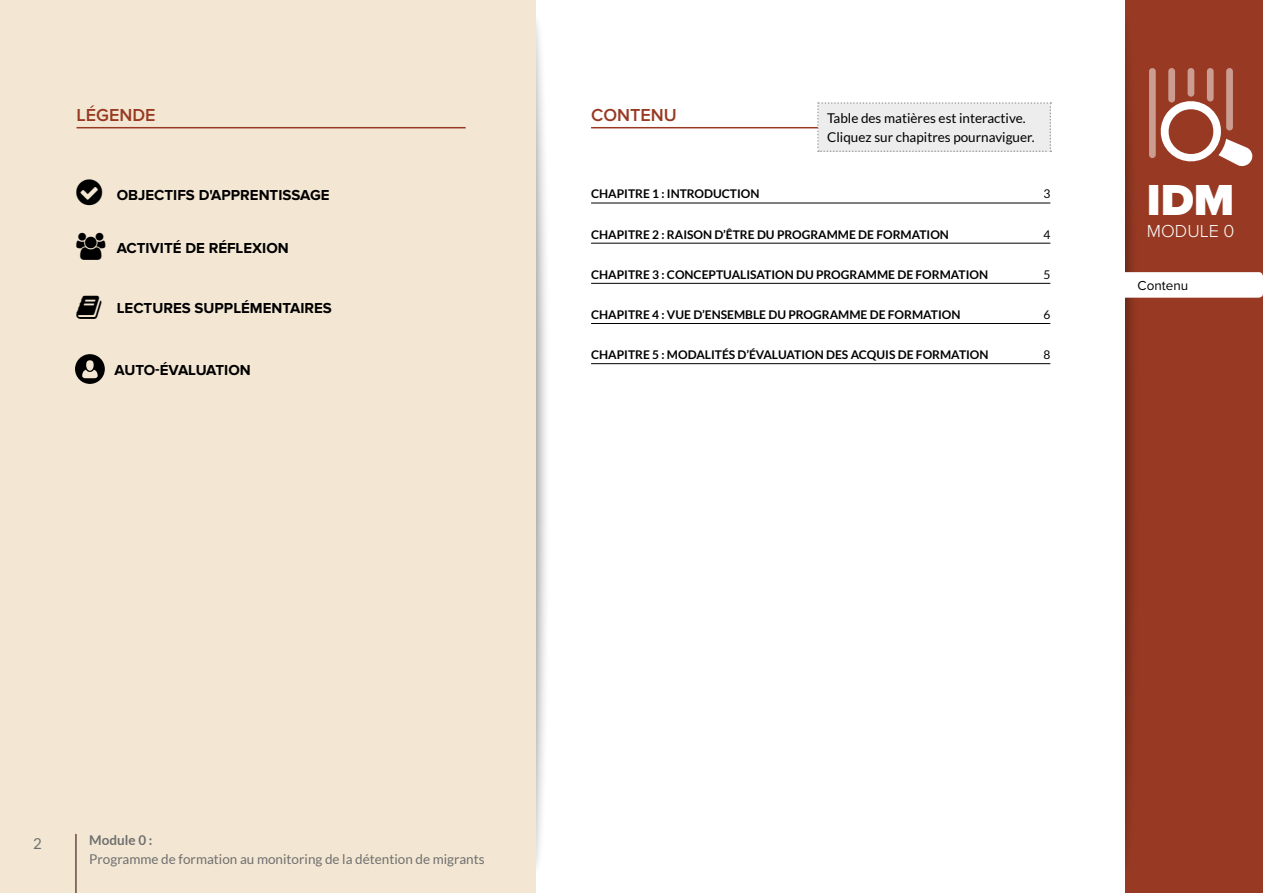
<style>
.page{position:relative;width:1263px;height:893px;background:#fff}
.page>*{position:absolute;margin:0;border:0;box-sizing:border-box;transform-origin:0 0}
.t1{font:900 45px "Proxima Nova";color:#fff}
.t2{font:600 18px "Proxima Nova";color:#983a23}
.t3{font:300 18px "Proxima Nova";color:#fff}
.t4{font:700 15px "Proxima Nova";color:#000}
.t5{font:15px "Lato";color:#706f6f}
.t6{font:13.5px/18.9px "Lato";color:#000}
.t7{font:13.5px "Lato";color:#706f6f}
.t8{font:700 13.5px "Lato";color:#706f6f}
.t9{font:13.5px "Proxima Nova";color:#000}
.t10{font:700 12px "Lato";color:#000}
.t11{font:12px "Lato";color:#000}
</style>
<div class="page">
<div style="left:1125px;top:0;width:138px;height:893px;background:#983a23"></div>
<div style="left:497px;top:7px;width:54px;height:874px;background:#000;opacity:.4"></div>
<div style="left:0;top:0;width:536px;height:893px;background:#f3e7d3"></div>
<hr style="left:77px;top:127px;width:389px;height:1px;background:#983a23">
<div style="left:1086px;top:7px;width:54px;height:874px;background:#000;opacity:.4"></div>
<div style="left:1082px;top:0;width:43px;height:893px;background:#fff"></div>
<svg style="left:1160px;top:97px;width:93px;height:70px"></svg>
<div style="left:1149px;top:68px;width:7px;height:90px;background:#cb9c90;border-radius:3px"></div>
<div style="left:1168px;top:68px;width:7px;height:34px;background:#cb9c90;border-radius:3px"></div>
<div style="left:1187px;top:68px;width:7px;height:29px;background:#cb9c90;border-radius:3px"></div>
<div style="left:1207px;top:68px;width:6px;height:34px;background:#cb9c90;border-radius:3px"></div>
<div style="left:1226px;top:68px;width:7px;height:62px;background:#cb9c90;border-radius:3px"></div>
<svg style="left:1125px;top:272px;width:138px;height:26px;background:#fcfafa"></svg>
<hr style="left:591px;top:127px;width:459px;height:1px;background:#983a23">
<hr style="left:591px;top:203px;width:459px;height:1px;background:#000">
<hr style="left:591px;top:243px;width:459px;height:1px;background:#000">
<hr style="left:591px;top:283px;width:459px;height:1px;background:#000">
<hr style="left:591px;top:323px;width:459px;height:1px;background:#000">
<hr style="left:591px;top:363px;width:459px;height:1px;background:#000">
<div style="left:817px;top:102px;width:234px;height:50px;background:#ededed"></div>
<svg style="left:75px;top:354px;width:30px;height:30px"></svg>
<hr style="left:75px;top:834px;width:2px;height:59px;background:#706f6f">
<h2 class="t2" style="left:77px;top:105px;width:81px">LÉGENDE</h2>
<p class="t4" style="left:117px;top:186px;width:214px">OBJECTIFS D'APPRENTISSAGE</p>
<p class="t4" style="left:117px;top:239px;width:174px">ACTIVITÉ DE RÉFLEXION</p>
<p class="t4" style="left:117px;top:300px;width:217px">LECTURES SUPPLÉMENTAIRES</p>
<p class="t4" style="left:115px;top:361px;width:138px">AUTO-ÉVALUATION</p>
<h2 class="t2" style="left:591px;top:105px;width:87px">CONTENU</h2>
<p class="t6" style="left:827px;top:109px;width:209px">Table des matières est interactive.<br>Cliquez sur chapitres pournaviguer.</p>
<p class="t10" style="left:591px;top:187px;width:170px">CHAPITRE 1 : INTRODUCTION</p>
<p class="t11" style="left:1043px;top:187px;width:8px">3</p>
<p class="t10" style="left:591px;top:227px;width:359px">CHAPITRE 2 : RAISON D’ÊTRE DU PROGRAMME DE FORMATION</p>
<p class="t11" style="left:1043px;top:228px;width:8px">4</p>
<p class="t10" style="left:591px;top:267px;width:398px">CHAPITRE 3 : CONCEPTUALISATION DU PROGRAMME DE FORMATION</p>
<p class="t11" style="left:1043px;top:268px;width:8px">5</p>
<p class="t10" style="left:591px;top:308px;width:371px">CHAPITRE 4 : VUE D’ENSEMBLE DU PROGRAMME DE FORMATION</p>
<p class="t11" style="left:1043px;top:308px;width:8px">6</p>
<p class="t10" style="left:591px;top:348px;width:399px">CHAPITRE 5 : MODALITÉS D’ÉVALUATION DES ACQUIS DE FORMATION</p>
<p class="t11" style="left:1043px;top:348px;width:8px">8</p>
<h1 class="t1" style="left:1147px;top:174px;width:89px">IDM</h1>
<h2 class="t3" style="left:1147px;top:221px;width:89px">MODULE 0</h2>
<p class="t9" style="left:1137px;top:278px;width:52px">Contenu</p>
<p class="t5" style="left:33px;top:836px;width:10px">2</p>
<p class="t8" style="left:89px;top:833px;width:65px">Module 0 :</p>
<p class="t7" style="left:89px;top:852px;width:397px">Programme de formation au monitoring de la détention de migrants</p>
</div>
